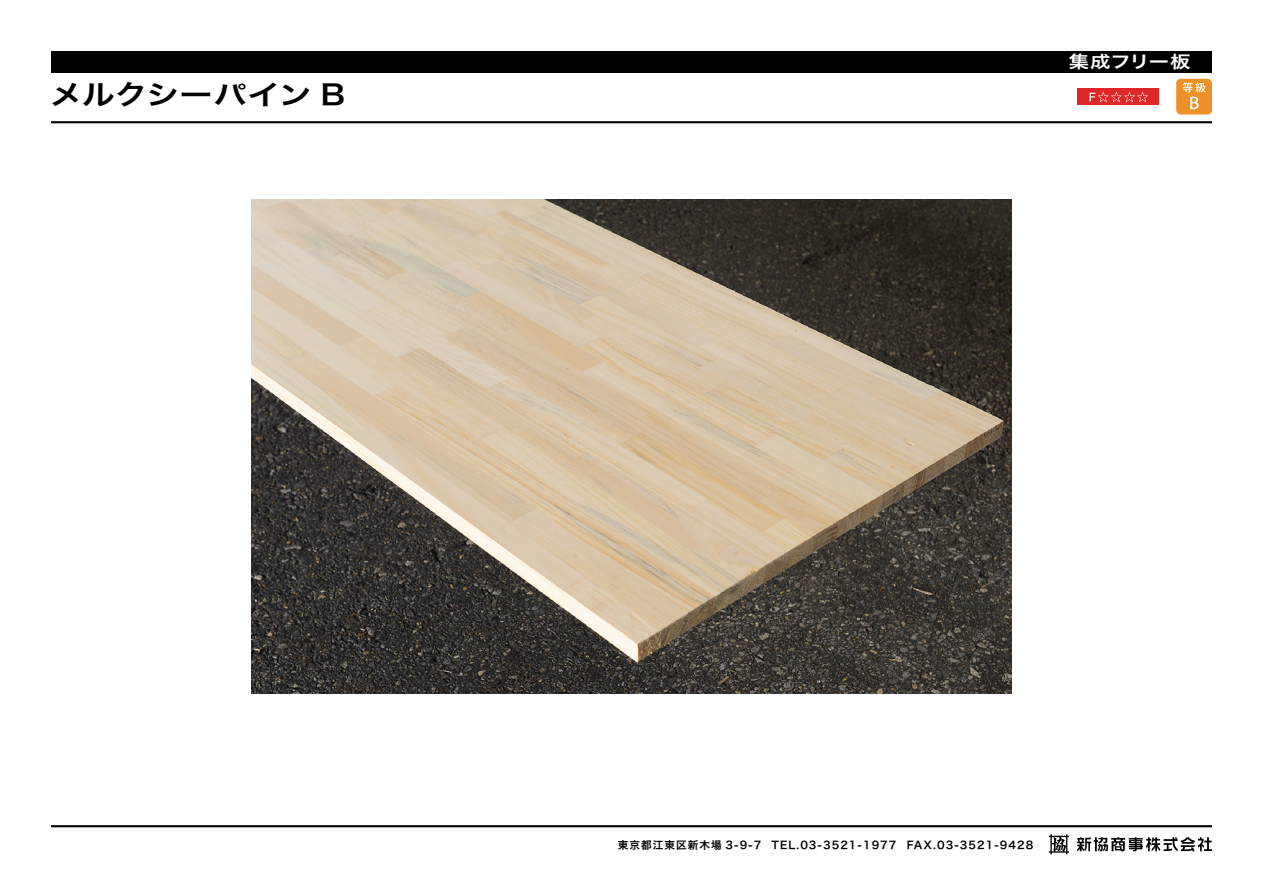
<style>
.page{position:relative;width:1263px;height:893px;background:#fff}
.page>*{position:absolute;margin:0;border:0;box-sizing:border-box;transform-origin:0 0}
.t1{font:27.6px "Hira Kaku Pro N W6";letter-spacing:-.005em;color:#000;scale:1.2 1}
.t2{font:16.95px "Hira Kaku Pro N W6";letter-spacing:-.01em;color:#fff;scale:1.2 1}
.t3{font:10.65px "Hira Kaku Pro N W6";letter-spacing:.1em;color:#000}
</style>
<div class="page">
<hr style="left:51px;top:825px;width:1161px;height:2px;background:#000">
<hr style="left:51px;top:121px;width:1161px;height:2px;background:#000">
<div style="left:51px;top:51px;width:1161px;height:21px;background:#000"></div>
<svg style="left:1077px;top:837px;width:135px;height:14px"></svg>
<svg style="left:1049px;top:834px;width:20px;height:20px"></svg>
<img style="left:252px;top:200px;width:759px;height:493px">
<div style="left:1077px;top:88px;width:82px;height:17px;background:#de2726"></div>
<svg style="left:1089px;top:91px;width:59px;height:11px"></svg>
<div style="left:1176px;top:79px;width:36px;height:36px;background:#ed9027;border-radius:4px"></div>
<svg style="left:1183px;top:82px;width:23px;height:27px"></svg>
<h1 class="t1" style="left:50px;top:70px;width:248px">メルクシーパイン B</h1>
<h2 class="t2" style="left:1069px;top:46px;width:103px">集成フリー板</h2>
<p class="t3" style="left:618px;top:835px;width:417px">東京都江東区新木場 3-9-7 TEL.03-3521-1977 FAX.03-3521-9428</p>
</div>
